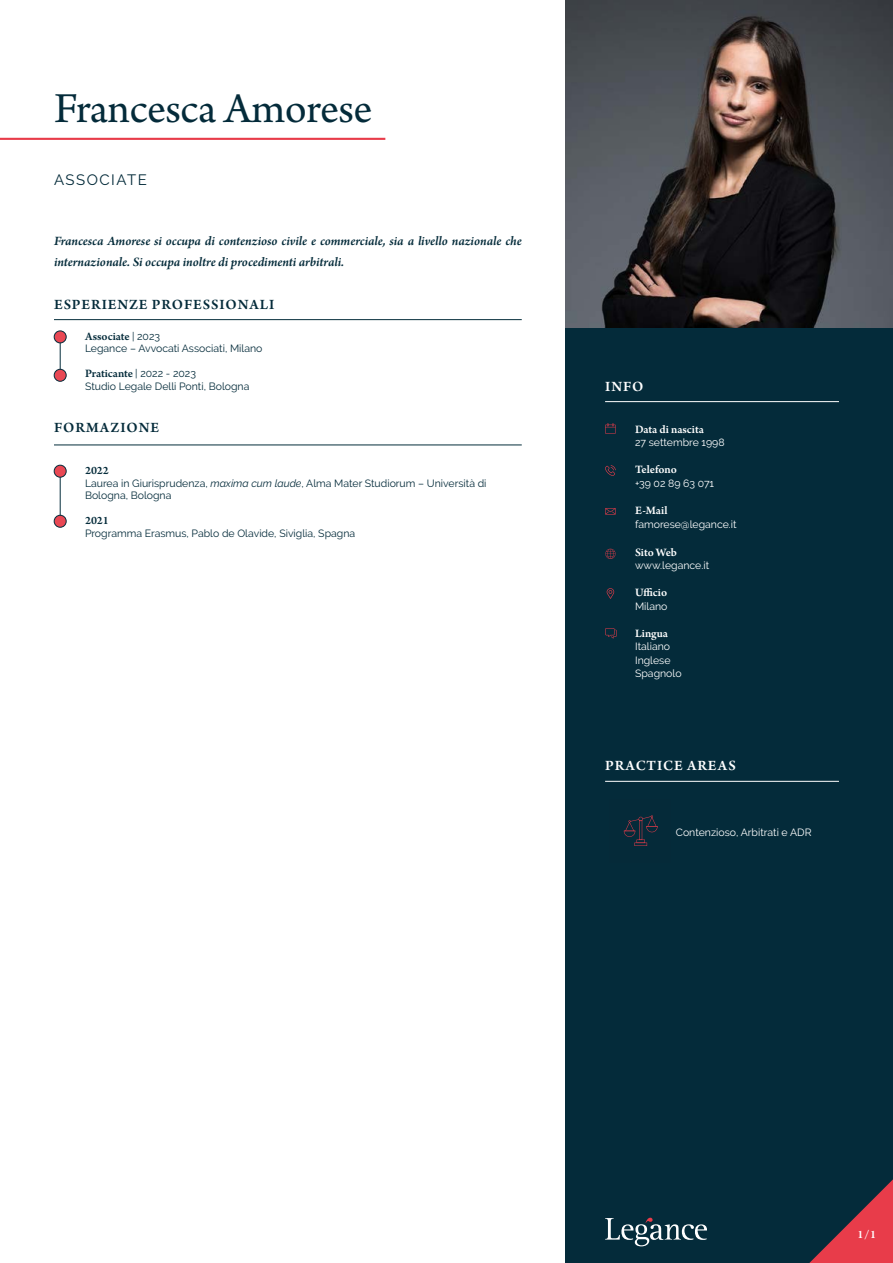
<style>
.page{position:relative;width:893px;height:1263px;background:#fff}
.page>*{position:absolute;margin:0;border:0;box-sizing:border-box;transform-origin:0 0}
.t1{font:45px "Arno Pro";letter-spacing:-.015em;color:#042b3a}
.t2{font:600 15px "Arno Pro";letter-spacing:.06em;color:#042b3a}
.t3{font:600 15px "Arno Pro";letter-spacing:.06em;color:#fff}
.t4{font:15px "Raleway";letter-spacing:.1em;color:#042b3a}
.t5{font:italic 600 13.5px/21px "Arno Pro";letter-spacing:-.005em;color:#042b3a}
.t6{font:600 12px "Arno Pro";color:#fff}
.t7{font:600 12px "Arno Pro";letter-spacing:-.005em;color:#042b3a}
.t8{font:10.5px/12.6px "Raleway";color:#042b3a}
.t9{font:10.5px/13.5px "Raleway";color:#fff}
.s1{font-family:"Raleway";font-weight:400;font-size:10.5px}
.s2{font-style:italic}
</style>
<div class="page">
<div style="left:566px;top:0;width:327px;height:1263px;background:#042b3a"></div>
<hr style="left:60px;top:337px;width:1px;height:38px;background:#042d3b">
<hr style="left:60px;top:471px;width:1px;height:54px;background:#042d3b">
<hr style="left:54px;top:319px;width:468px;height:1px;background:#042d3b">
<hr style="left:54px;top:445px;width:468px;height:1px;background:#042d3b">
<div style="left:54px;top:331px;width:12px;height:12px;background:#e94854;border-radius:50%"></div>
<div style="left:54px;top:331px;width:12px;height:12px;border:1px solid #042b3a;border-radius:50%"></div>
<div style="left:54px;top:465px;width:12px;height:12px;background:#e94854;border-radius:50%"></div>
<div style="left:54px;top:465px;width:12px;height:12px;border:1px solid #042b3a;border-radius:50%"></div>
<div style="left:54px;top:369px;width:12px;height:12px;background:#e94854;border-radius:50%"></div>
<div style="left:54px;top:369px;width:12px;height:12px;border:1px solid #042b3a;border-radius:50%"></div>
<div style="left:54px;top:515px;width:12px;height:12px;background:#e94854;border-radius:50%"></div>
<div style="left:54px;top:515px;width:12px;height:12px;border:1px solid #042b3a;border-radius:50%"></div>
<hr style="left:0;top:138px;width:385px;height:2px;background:#e83c4a">
<svg style="left:607px;top:588px;width:7px;height:11px"></svg>
<svg style="left:605px;top:508px;width:11px;height:7px"></svg>
<svg style="left:605px;top:465px;width:11px;height:11px"></svg>
<svg style="left:605px;top:549px;width:11px;height:10px"></svg>
<svg style="left:605px;top:423px;width:11px;height:11px"></svg>
<svg style="left:605px;top:628px;width:12px;height:10px"></svg>
<hr style="left:605px;top:401px;width:234px;height:1px;background:#fff">
<hr style="left:605px;top:781px;width:234px;height:1px;background:#fff">
<img style="left:566px;top:0;width:327px;height:327px">
<svg style="left:634px;top:842px;width:13px;height:4px"></svg>
<svg style="left:624px;top:815px;width:34px;height:30px"></svg>
<svg style="left:605px;top:1218px;width:102px;height:28px"></svg>
<svg style="left:809px;top:1179px;width:84px;height:84px"></svg>
<h1 class="t1" style="left:54px;top:83px;width:320px">Francesca Amorese</h1>
<h2 class="t4" style="left:54px;top:171px;width:94px">ASSOCIATE</h2>
<p class="t5" style="left:54px;top:231px;width:469px">Francesca Amorese si occupa di contenzioso civile e commerciale, sia a livello nazionale che internazionale. Si occupa inoltre di procedimenti arbitrali.</p>
<h2 class="t2" style="left:54px;top:296px;width:222px">ESPERIENZE PROFESSIONALI</h2>
<p class="t7" style="left:85px;top:329px;width:77px">Associate <span class="s1">| 2023</span></p>
<p class="t8" style="left:85px;top:342px;width:179px">Legance – Avvocati Associati, Milano</p>
<p class="t7" style="left:85px;top:367px;width:112px">Praticante <span class="s1">| 2022 - 2023</span></p>
<p class="t8" style="left:85px;top:380px;width:166px">Studio Legale Delli Ponti, Bologna</p>
<h2 class="t2" style="left:54px;top:419px;width:107px">FORMAZIONE</h2>
<p class="t7" style="left:85px;top:463px;width:25px">2022</p>
<p class="t8" style="left:85px;top:476px;width:403px">Laurea in Giurisprudenza, <span class="s2">maxima cum laude</span>, Alma Mater Studiorum – Università di<br>Bologna, Bologna</p>
<p class="t7" style="left:85px;top:514px;width:25px">2021</p>
<p class="t8" style="left:85px;top:527px;width:272px">Programma Erasmus, Pablo de Olavide, Siviglia, Spagna</p>
<h2 class="t3" style="left:605px;top:378px;width:40px">INFO</h2>
<p class="t6" style="left:635px;top:422px;width:70px">Data di nascita</p>
<p class="t9" style="left:635px;top:436px;width:91px">27 settembre 1998</p>
<p class="t6" style="left:635px;top:462px;width:43px">Telefono</p>
<p class="t9" style="left:635px;top:476px;width:81px">+39 02 89 63 071</p>
<p class="t6" style="left:635px;top:504px;width:34px">E-Mail</p>
<p class="t9" style="left:635px;top:517px;width:103px">famorese@legance.it</p>
<p class="t6" style="left:635px;top:545px;width:43px">Sito Web</p>
<p class="t9" style="left:635px;top:559px;width:76px">www.legance.it</p>
<p class="t6" style="left:635px;top:586px;width:34px">Ufficio</p>
<p class="t9" style="left:635px;top:599px;width:34px">Milano</p>
<p class="t6" style="left:635px;top:626px;width:35px">Lingua</p>
<p class="t9" style="left:635px;top:640px;width:48px">Italiano<br>Inglese<br>Spagnolo</p>
<h2 class="t3" style="left:605px;top:757px;width:132px">PRACTICE AREAS</h2>
<p class="t9" style="left:676px;top:826px;width:137px">Contenzioso, Arbitrati e ADR</p>
<p class="t6" style="left:857px;top:1228px;width:20px">1/1</p>
</div>
